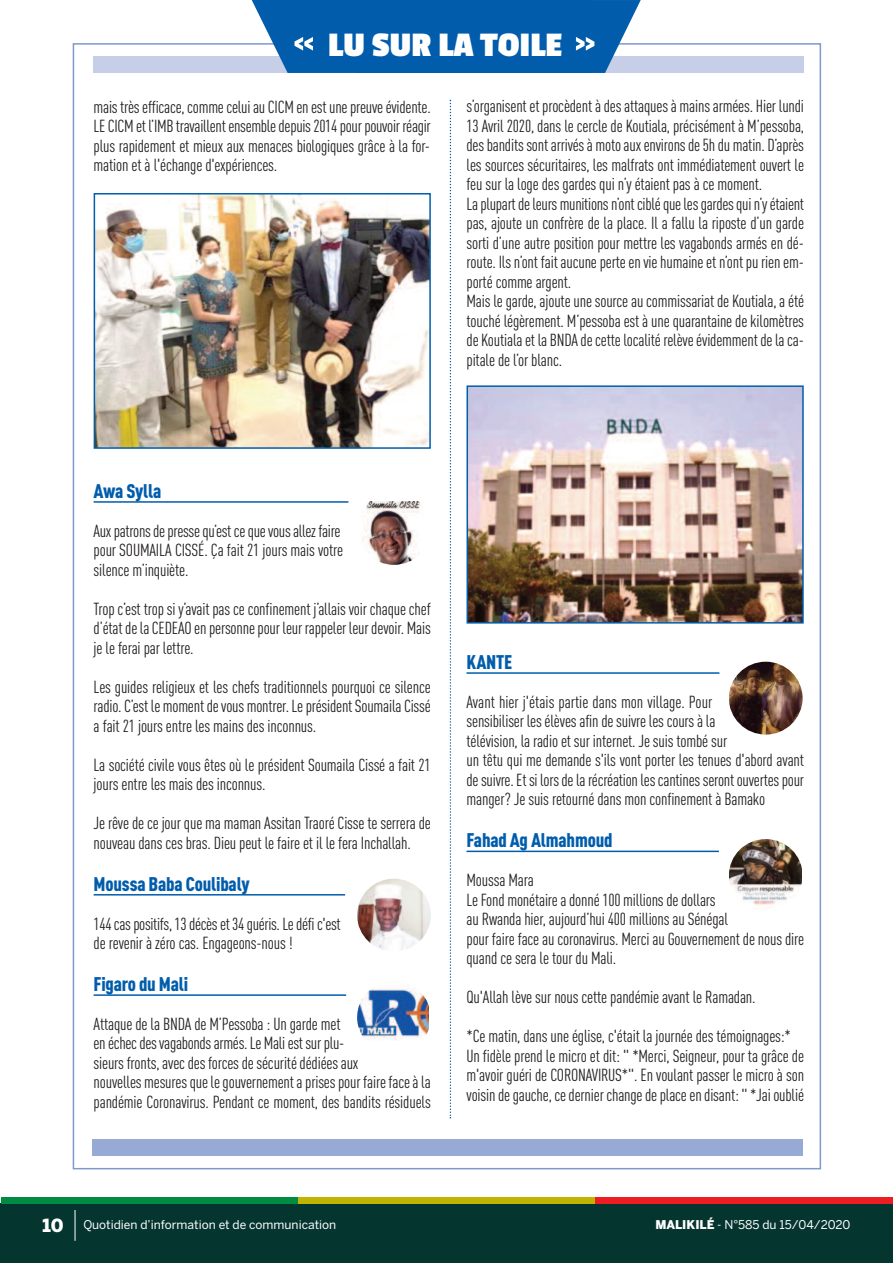
<style>
.page{position:relative;width:893px;height:1263px;background:#fff}
.page>*{position:absolute;margin:0;border:0;box-sizing:border-box;transform-origin:0 0}
.t1{font:700 36px "Passion One";color:#fff}
.t2{font:900 condensed 19.5px "DIN Pro";letter-spacing:-.01em;color:#015dac}
.t3{font:condensed 17.25px/19.5px "DIN Pro";letter-spacing:-.01em;color:#231f20}
.t4{font:12px "Benton Sans";color:#fff}
.s1{font-weight:900;font-size:18px}
.s2{font-weight:900}
</style>
<div class="page">
<div style="left:1px;top:1203px;width:892px;height:60px;background:#05352f"></div>
<div style="left:1px;top:1197px;width:297px;height:6px;background:#008b43"></div>
<div style="left:298px;top:1197px;width:298px;height:6px;background:#c0b301"></div>
<div style="left:596px;top:1197px;width:297px;height:6px;background:#ee1d23"></div>
<hr style="left:75px;top:1210px;width:1px;height:31px;background:#fff">
<div style="left:94px;top:57px;width:710px;height:16px;background:#c7cfe8"></div>
<hr style="left:94px;top:501px;width:254px;height:2px;background:#015dac">
<hr style="left:94px;top:894px;width:251px;height:1px;background:#015dac">
<hr style="left:94px;top:994px;width:252px;height:2px;background:#015dac">
<hr style="left:466px;top:672px;width:253px;height:2px;background:#015dac">
<hr style="left:466px;top:851px;width:253px;height:1px;background:#015dac">
<svg style="left:450px;top:100px;width:1px;height:1018px"></svg>
<svg style="left:252px;top:0;width:389px;height:73px;background:#186bb3"></svg>
<div style="left:92px;top:1139px;width:711px;height:16px;background:#97aad6"></div>
<img style="left:362px;top:501px;width:59px;height:64px">
<img style="left:729px;top:662px;width:74px;height:72px;border-radius:50%">
<svg style="left:729px;top:839px;width:74px;height:73px"></svg>
<img style="left:729px;top:839px;width:72px;height:72px;border-radius:50%">
<img style="left:357px;top:879px;width:74px;height:72px;border-radius:50%">
<svg style="left:357px;top:981px;width:74px;height:73px"></svg>
<img style="left:357px;top:981px;width:71px;height:70px">
<img style="left:97px;top:196px;width:331px;height:250px">
<div style="left:94px;top:193px;width:337px;height:256px;border:2px solid #015dac"></div>
<img style="left:469px;top:388px;width:332px;height:233px">
<div style="left:466px;top:385px;width:338px;height:239px;border:2px solid #015dac"></div>
<h1 class="t1" style="left:328px;top:26px;width:235px">LU SUR LA TOILE</h1>
<p class="t3" style="left:94px;top:99px;width:339px;text-align:justify">maistrèsefficace,commeceluiauCICM enestunepreuveévidente.<br>LECICMet l’IMB travaillentensembledepuis2014pourpouvoir réagir plus rapidement et mieux aux menaces biologiques grâce à la for&shy;mation et à l'échange d'expériences.</p>
<p class="t3" style="left:466px;top:98px;width:339px">s’organisent et procèdent à des attaques à mains armées. Hier lundi 13 Avril 2020, dans le cercle de Koutiala, précisément à M’pessoba, desbanditssontarrivésà motoauxenvironsde5hdu matin. D’après les sources sécuritaires, les malfrats ont immédiatement ouvert le feu sur la loge des gardes qui n’y étaient pas à ce moment.<br>Laplupartdeleursmunitionsn’ontcibléquelesgardesquin’yétaient pas, ajoute un confrère de la place. Il a fallu la riposte d’un garde sorti d’une autre position pour mettre les vagabonds armés en dé&shy;route. Ils n’ont fait aucune perte en vie humaine et n’ont pu rien em&shy;porté comme argent.<br>Mais le garde, ajoute une source au commissariat de Koutiala, a été touché légèrement. M’pessoba est à une quarantaine de kilomètres de Koutiala et la BNDA de cette localité relève évidemment de la ca&shy;pitale de l’or blanc.</p>
<p class="t2" style="left:94px;top:484px;width:69px">Awa Sylla</p>
<p class="t3" style="left:94px;top:523px;width:251px">Auxpatronsdepressequ’estcequevousallezfaire pour SOUMAILA CISSÉ. Ça fait 21 jours mais votre silence m’inquiète.</p>
<p class="t3" style="left:94px;top:601px;width:339px;text-align:justify">Trop c’est trop si y’avait pas ce confinement j’allais voir chaque chef d’étatdelaCEDEAO enpersonnepour leur rappeler leurdevoir. Mais je le ferai par lettre.</p>
<p class="t3" style="left:94px;top:679px;width:339px;text-align:justify">Les guides religieux et les chefs traditionnels pourquoi ce silence radio.C’est le momentdevous montrer.LeprésidentSoumailaCissé a fait 21 jours entre les mains des inconnus.</p>
<p class="t3" style="left:94px;top:757px;width:339px">La société civile vous êtes où le président Soumaila Cissé a fait 21 jours entre les mais des inconnus.</p>
<p class="t3" style="left:94px;top:815px;width:339px">Je rêve de ce jour que ma maman Assitan Traoré Cisse te serrera de nouveau dans ces bras. Dieu peut le faire et il le fera Inchallah.</p>
<p class="t2" style="left:94px;top:877px;width:158px">Moussa Baba Coulibaly</p>
<p class="t3" style="left:94px;top:915px;width:249px">144caspositifs,13décèset34guéris.Ledéfic'est de revenir à zéro cas. Engageons-nous !</p>
<p class="t2" style="left:94px;top:977px;width:96px">Figaro du Mali</p>
<p class="t3" style="left:94px;top:1016px;width:339px">Attaque de la BNDA de M’Pessoba : Un garde met enéchecdesvagabondsarmés.LeMaliestsurplu-<br>sieurs fronts, avec des forces de sécurité dédiées aux<br>nouvelles mesures que le gouvernement a prises pour faire face à la pandémie Coronavirus. Pendant ce moment, des bandits résiduels</p>
<p class="t2" style="left:466px;top:655px;width:47px">KANTE</p>
<p class="t3" style="left:466px;top:694px;width:339px">Avant hier j'étais partie dans mon village. Pour<br>sensibiliser les élèves afin de suivre les cours à la<br>télévision, la radio et sur internet. Je suis tombé sur<br>un têtu qui me demande s'ils vont porter les tenues d'abord avant desuivre.Etsi lorsdelarécréationlescantinesserontouvertespour manger? Je suis retourné dans mon confinement à Bamako</p>
<p class="t2" style="left:466px;top:833px;width:147px">Fahad Ag Almahmoud</p>
<p class="t3" style="left:466px;top:872px;width:339px">Moussa Mara<br>Le Fond monétaire a donné 100 millions de dollars<br>au Rwanda hier, aujourd’hui 400 millions au Sénégal<br>pour faire face au coronavirus. Merci au Gouvernement de nous dire quand ce sera le tour du Mali.</p>
<p class="t3" style="left:466px;top:989px;width:291px">Qu'Allah lève sur nous cette pandémie avant le Ramadan.</p>
<p class="t3" style="left:466px;top:1028px;width:339px">*Ce matin, dans une église, c'était la journée des témoignages:* Un fidèle prend le micro et dit: " *Merci, Seigneur, pour ta grâce de m'avoir guéri de CORONAVIRUS*". En voulant passer le micro à son voisindegauche,cedernierchangedeplaceendisant:"*Jaioublié</p>
<p class="t4" style="left:43px;top:1218px;width:295px"><span class="s1">10</span> Quotidien d’information et de communication</p>
<p class="t4" style="left:655px;top:1218px;width:197px"><span class="s2">MALIKILÉ</span> - N°585 du 15/04/2020</p>
</div>
